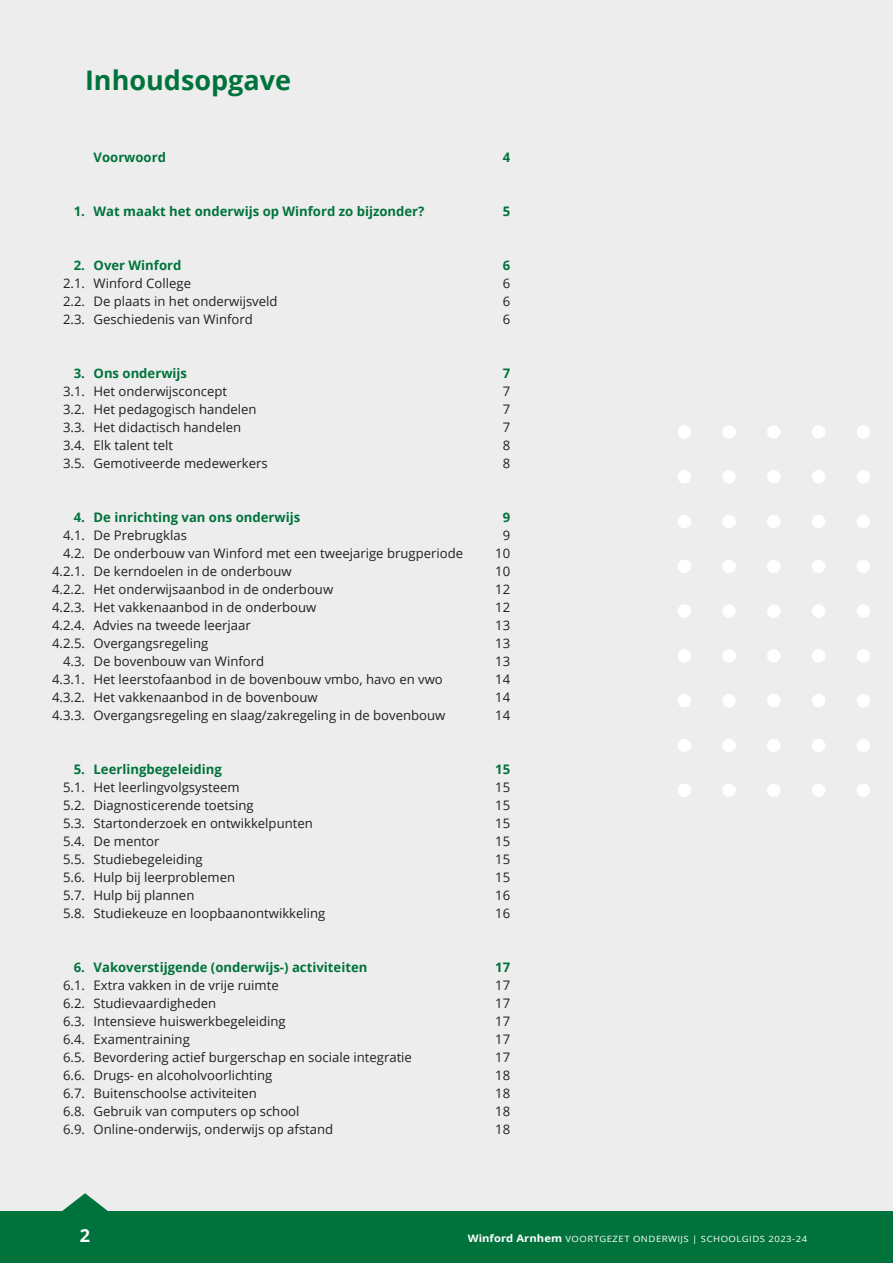
<style>
.page{position:relative;width:893px;height:1263px;background:#fff}
.page>*{position:absolute;margin:0;border:0;box-sizing:border-box;transform-origin:0 0}
.t1{font:700 27px "Open Sans";color:#00733c}
.t2{font:700 18px "Open Sans";color:#fff}
.t3{font:13.2px "Open Sans";color:#231f20}
.t4{font:700 13.2px "Open Sans";color:#00733c}
.t5{font:8.7px "Open Sans";letter-spacing:.05em;color:#fff;scale:1.1 1}
.s1{font-weight:700;font-size:10.2px}
</style>
<div class="page">
<div style="left:0;top:0;width:893px;height:1212px;background:#ededed"></div>
<div style="left:857px;top:425px;width:13px;height:14px;background:#fff;border-radius:50%"></div>
<div style="left:857px;top:470px;width:13px;height:13px;background:#fff;border-radius:50%"></div>
<div style="left:857px;top:515px;width:13px;height:13px;background:#fff;border-radius:50%"></div>
<div style="left:857px;top:560px;width:13px;height:13px;background:#fff;border-radius:50%"></div>
<div style="left:857px;top:604px;width:13px;height:14px;background:#fff;border-radius:50%"></div>
<div style="left:857px;top:649px;width:13px;height:14px;background:#fff;border-radius:50%"></div>
<div style="left:857px;top:694px;width:13px;height:13px;background:#fff;border-radius:50%"></div>
<div style="left:857px;top:739px;width:13px;height:13px;background:#fff;border-radius:50%"></div>
<div style="left:857px;top:783px;width:13px;height:14px;background:#fff;border-radius:50%"></div>
<div style="left:812px;top:425px;width:13px;height:14px;background:#fff;border-radius:50%"></div>
<div style="left:812px;top:470px;width:13px;height:13px;background:#fff;border-radius:50%"></div>
<div style="left:812px;top:515px;width:13px;height:13px;background:#fff;border-radius:50%"></div>
<div style="left:812px;top:560px;width:13px;height:13px;background:#fff;border-radius:50%"></div>
<div style="left:812px;top:604px;width:13px;height:14px;background:#fff;border-radius:50%"></div>
<div style="left:812px;top:649px;width:13px;height:14px;background:#fff;border-radius:50%"></div>
<div style="left:812px;top:694px;width:13px;height:13px;background:#fff;border-radius:50%"></div>
<div style="left:812px;top:739px;width:13px;height:13px;background:#fff;border-radius:50%"></div>
<div style="left:812px;top:783px;width:13px;height:14px;background:#fff;border-radius:50%"></div>
<div style="left:767px;top:425px;width:14px;height:14px;background:#fff;border-radius:50%"></div>
<div style="left:767px;top:470px;width:14px;height:13px;background:#fff;border-radius:50%"></div>
<div style="left:767px;top:515px;width:14px;height:13px;background:#fff;border-radius:50%"></div>
<div style="left:767px;top:560px;width:14px;height:13px;background:#fff;border-radius:50%"></div>
<div style="left:767px;top:604px;width:14px;height:14px;background:#fff;border-radius:50%"></div>
<div style="left:767px;top:649px;width:14px;height:14px;background:#fff;border-radius:50%"></div>
<div style="left:767px;top:694px;width:14px;height:13px;background:#fff;border-radius:50%"></div>
<div style="left:767px;top:739px;width:14px;height:13px;background:#fff;border-radius:50%"></div>
<div style="left:767px;top:783px;width:14px;height:14px;background:#fff;border-radius:50%"></div>
<div style="left:722px;top:425px;width:14px;height:14px;background:#fff;border-radius:50%"></div>
<div style="left:722px;top:470px;width:14px;height:13px;background:#fff;border-radius:50%"></div>
<div style="left:722px;top:515px;width:14px;height:13px;background:#fff;border-radius:50%"></div>
<div style="left:722px;top:560px;width:14px;height:13px;background:#fff;border-radius:50%"></div>
<div style="left:722px;top:604px;width:14px;height:14px;background:#fff;border-radius:50%"></div>
<div style="left:722px;top:649px;width:14px;height:14px;background:#fff;border-radius:50%"></div>
<div style="left:722px;top:694px;width:14px;height:13px;background:#fff;border-radius:50%"></div>
<div style="left:722px;top:739px;width:14px;height:13px;background:#fff;border-radius:50%"></div>
<div style="left:722px;top:783px;width:14px;height:14px;background:#fff;border-radius:50%"></div>
<div style="left:677px;top:425px;width:14px;height:14px;background:#fff;border-radius:50%"></div>
<div style="left:677px;top:470px;width:14px;height:13px;background:#fff;border-radius:50%"></div>
<div style="left:677px;top:515px;width:14px;height:13px;background:#fff;border-radius:50%"></div>
<div style="left:677px;top:560px;width:14px;height:13px;background:#fff;border-radius:50%"></div>
<div style="left:677px;top:604px;width:14px;height:14px;background:#fff;border-radius:50%"></div>
<div style="left:677px;top:649px;width:14px;height:14px;background:#fff;border-radius:50%"></div>
<div style="left:677px;top:694px;width:14px;height:13px;background:#fff;border-radius:50%"></div>
<div style="left:677px;top:739px;width:14px;height:13px;background:#fff;border-radius:50%"></div>
<div style="left:677px;top:783px;width:14px;height:14px;background:#fff;border-radius:50%"></div>
<div style="left:0;top:1212px;width:893px;height:51px;background:#00733c"></div>
<svg style="left:61px;top:1193px;width:48px;height:19px"></svg>
<h1 class="t1" style="left:85px;top:61px;width:208px">Inhoudsopgave</h1>
<p class="t4" style="left:94px;top:148px;width:74px">Voorwoord</p>
<p class="t4" style="left:503px;top:148px;width:9px">4</p>
<p class="t4" style="left:74px;top:202px;width:352px">1. Wat maakt het onderwijs op Winford zo bijzonder?</p>
<p class="t4" style="left:503px;top:202px;width:9px">5</p>
<p class="t4" style="left:74px;top:256px;width:109px">2. Over Winford</p>
<p class="t4" style="left:503px;top:256px;width:9px">6</p>
<p class="t3" style="left:63px;top:274px;width:129px">2.1. Winford College</p>
<p class="t3" style="left:503px;top:274px;width:9px">6</p>
<p class="t3" style="left:63px;top:292px;width:216px">2.2. De plaats in het onderwijsveld</p>
<p class="t3" style="left:503px;top:292px;width:9px">6</p>
<p class="t3" style="left:63px;top:310px;width:191px">2.3. Geschiedenis van Winford</p>
<p class="t3" style="left:503px;top:310px;width:9px">6</p>
<p class="t4" style="left:74px;top:364px;width:115px">3. Ons onderwijs</p>
<p class="t4" style="left:503px;top:364px;width:9px">7</p>
<p class="t3" style="left:63px;top:382px;width:165px">3.1. Het onderwijsconcept</p>
<p class="t3" style="left:503px;top:382px;width:9px">7</p>
<p class="t3" style="left:63px;top:400px;width:195px">3.2. Het pedagogisch handelen</p>
<p class="t3" style="left:503px;top:400px;width:9px">7</p>
<p class="t3" style="left:63px;top:418px;width:180px">3.3. Het didactisch handelen</p>
<p class="t3" style="left:503px;top:418px;width:9px">7</p>
<p class="t3" style="left:63px;top:436px;width:112px">3.4. Elk talent telt</p>
<p class="t3" style="left:503px;top:436px;width:9px">8</p>
<p class="t3" style="left:63px;top:454px;width:206px">3.5. Gemotiveerde medewerkers</p>
<p class="t3" style="left:503px;top:454px;width:9px">8</p>
<p class="t4" style="left:74px;top:508px;width:228px">4. De inrichting van ons onderwijs</p>
<p class="t4" style="left:503px;top:508px;width:9px">9</p>
<p class="t3" style="left:63px;top:526px;width:125px">4.1. De Prebrugklas</p>
<p class="t3" style="left:503px;top:526px;width:9px">9</p>
<p class="t3" style="left:63px;top:544px;width:402px">4.2. De onderbouw van Winford met een tweejarige brugperiode</p>
<p class="t3" style="left:495px;top:544px;width:17px">10</p>
<p class="t3" style="left:52px;top:562px;width:241px">4.2.1. De kerndoelen in de onderbouw</p>
<p class="t3" style="left:495px;top:562px;width:17px">10</p>
<p class="t3" style="left:52px;top:580px;width:283px">4.2.2. Het onderwijsaanbod in de onderbouw</p>
<p class="t3" style="left:495px;top:580px;width:17px">12</p>
<p class="t3" style="left:52px;top:598px;width:266px">4.2.3. Het vakkenaanbod in de onderbouw</p>
<p class="t3" style="left:495px;top:598px;width:17px">12</p>
<p class="t3" style="left:52px;top:616px;width:200px">4.2.4. Advies na tweede leerjaar</p>
<p class="t3" style="left:495px;top:616px;width:17px">13</p>
<p class="t3" style="left:52px;top:634px;width:158px">4.2.5. Overgangsregeling</p>
<p class="t3" style="left:495px;top:634px;width:17px">13</p>
<p class="t3" style="left:63px;top:652px;width:203px">4.3. De bovenbouw van Winford</p>
<p class="t3" style="left:495px;top:652px;width:17px">13</p>
<p class="t3" style="left:52px;top:670px;width:392px">4.3.1. Het leerstofaanbod in de bovenbouw vmbo, havo en vwo</p>
<p class="t3" style="left:495px;top:670px;width:17px">14</p>
<p class="t3" style="left:52px;top:688px;width:267px">4.3.2. Het vakkenaanbod in de bovenbouw</p>
<p class="t3" style="left:495px;top:688px;width:17px">14</p>
<p class="t3" style="left:52px;top:706px;width:395px">4.3.3. Overgangsregeling en slaag/zakregeling in de bovenbouw</p>
<p class="t3" style="left:495px;top:706px;width:17px">14</p>
<p class="t4" style="left:74px;top:760px;width:150px">5. Leerlingbegeleiding</p>
<p class="t4" style="left:495px;top:760px;width:16px">15</p>
<p class="t3" style="left:63px;top:778px;width:178px">5.1. Het leerlingvolgsysteem</p>
<p class="t3" style="left:495px;top:778px;width:17px">15</p>
<p class="t3" style="left:63px;top:796px;width:192px">5.2. Diagnosticerende toetsing</p>
<p class="t3" style="left:495px;top:796px;width:17px">15</p>
<p class="t3" style="left:63px;top:814px;width:251px">5.3. Startonderzoek en ontwikkelpunten</p>
<p class="t3" style="left:495px;top:814px;width:17px">15</p>
<p class="t3" style="left:63px;top:832px;width:98px">5.4. De mentor</p>
<p class="t3" style="left:495px;top:832px;width:17px">15</p>
<p class="t3" style="left:63px;top:850px;width:141px">5.5. Studiebegeleiding</p>
<p class="t3" style="left:495px;top:850px;width:17px">15</p>
<p class="t3" style="left:63px;top:868px;width:174px">5.6. Hulp bij leerproblemen</p>
<p class="t3" style="left:495px;top:868px;width:17px">15</p>
<p class="t3" style="left:63px;top:886px;width:133px">5.7. Hulp bij plannen</p>
<p class="t3" style="left:495px;top:886px;width:17px">16</p>
<p class="t3" style="left:63px;top:904px;width:264px">5.8. Studiekeuze en loopbaanontwikkeling</p>
<p class="t3" style="left:495px;top:904px;width:17px">16</p>
<p class="t4" style="left:74px;top:958px;width:295px">6. Vakoverstijgende (onderwijs-) activiteiten</p>
<p class="t4" style="left:495px;top:958px;width:16px">17</p>
<p class="t3" style="left:63px;top:976px;width:217px">6.1. Extra vakken in de vrije ruimte</p>
<p class="t3" style="left:495px;top:976px;width:17px">17</p>
<p class="t3" style="left:63px;top:994px;width:155px">6.2. Studievaardigheden</p>
<p class="t3" style="left:495px;top:994px;width:17px">17</p>
<p class="t3" style="left:63px;top:1012px;width:224px">6.3. Intensieve huiswerkbegeleiding</p>
<p class="t3" style="left:495px;top:1012px;width:17px">17</p>
<p class="t3" style="left:63px;top:1030px;width:128px">6.4. Examentraining</p>
<p class="t3" style="left:495px;top:1030px;width:17px">17</p>
<p class="t3" style="left:63px;top:1048px;width:350px">6.5. Bevordering actief burgerschap en sociale integratie</p>
<p class="t3" style="left:495px;top:1048px;width:17px">17</p>
<p class="t3" style="left:63px;top:1066px;width:211px">6.6. Drugs- en alcoholvoorlichting</p>
<p class="t3" style="left:495px;top:1066px;width:17px">18</p>
<p class="t3" style="left:63px;top:1084px;width:195px">6.7. Buitenschoolse activiteiten</p>
<p class="t3" style="left:495px;top:1084px;width:17px">18</p>
<p class="t3" style="left:63px;top:1102px;width:238px">6.8. Gebruik van computers op school</p>
<p class="t3" style="left:495px;top:1102px;width:17px">18</p>
<p class="t3" style="left:63px;top:1120px;width:272px">6.9. Online-onderwijs, onderwijs op afstand</p>
<p class="t3" style="left:495px;top:1120px;width:17px">18</p>
<h2 class="t2" style="left:80px;top:1222px;width:12px">2</h2>
<p class="t5" style="left:468px;top:1232px;width:310px"><span class="s1">Winford Arnhem</span> VOORTGEZET ONDERWIJS | SCHOOLGIDS 2023-24</p>
</div>
